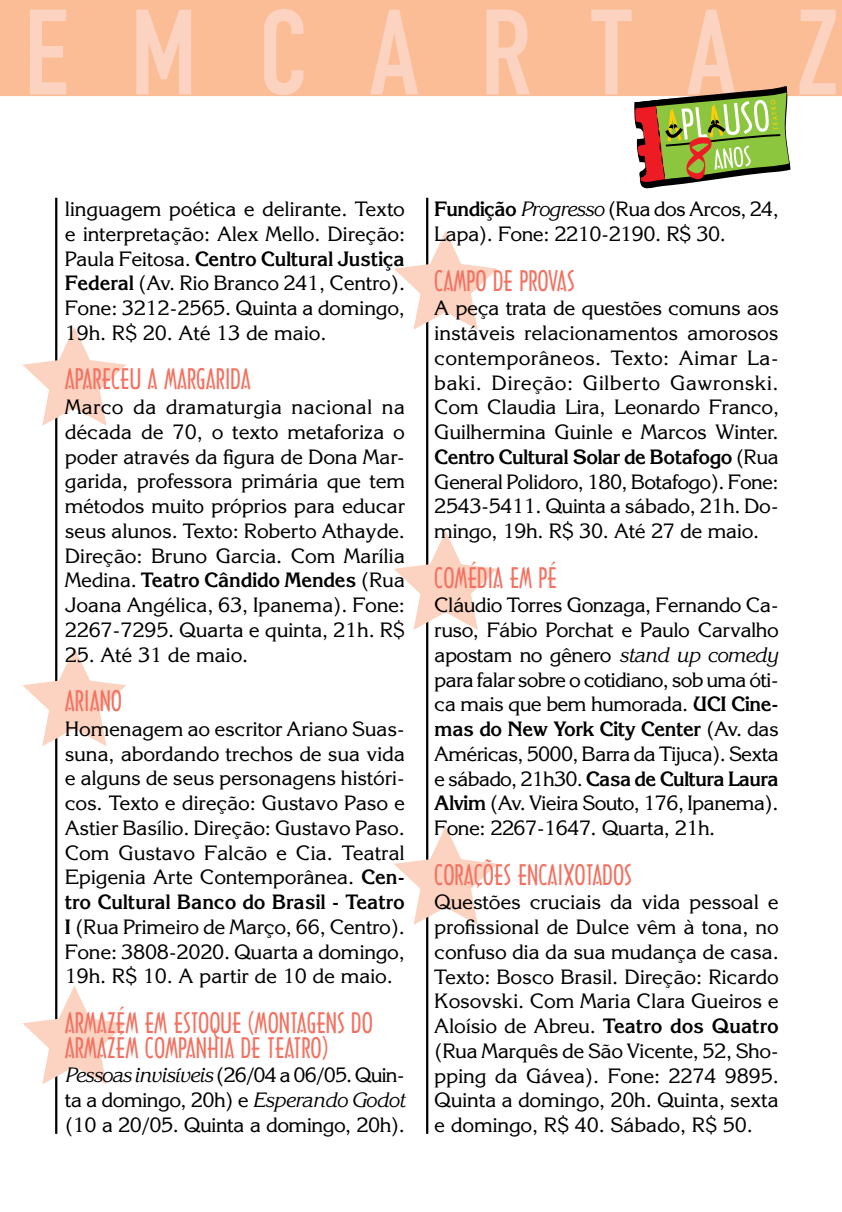
<style>
.page{position:relative;width:842px;height:1212px;background:#fff}
.page>*{position:absolute;margin:0;border:0;box-sizing:border-box;transform-origin:0 0}
.t1{font:119.25px "DIN Engschrift Alternate";letter-spacing:.52em;color:#fcd2c1}
.t2{font:27px "Arquitectura";color:#f37160}
.t3{font:20.25px/24.8px "Korinna";letter-spacing:-.025em;color:#000;text-align:justify}
.s1{font-weight:700}
.s2{font-style:italic}
</style>
<div class="page">
<hr style="left:55px;top:198px;width:2px;height:936px;background:#000">
<hr style="left:426px;top:198px;width:2px;height:936px;background:#000">
<svg style="left:394px;top:230px;width:104px;height:102px"></svg>
<svg style="left:23px;top:327px;width:103px;height:101px"></svg>
<svg style="left:22px;top:647px;width:104px;height:101px"></svg>
<svg style="left:22px;top:985px;width:104px;height:101px"></svg>
<svg style="left:394px;top:531px;width:103px;height:101px"></svg>
<svg style="left:0;top:0;width:842px;height:189px"></svg>
<svg style="left:394px;top:826px;width:103px;height:101px"></svg>
<h1 class="t1" style="left:24px;top:-17px;width:815px">EMCARTAZ</h1>
<p class="t3" style="left:65px;top:196px;width:342px">linguagem poética e delirante. Texto e interpretação: Alex Mello. Direção:<br>Paula Feitosa. <span class="s1">Centro Cultural Justiça Federal</span> (Av. Rio Branco 241, Centro).<br>Fone: 3212-2565. Quinta a domingo, 19h. R$ 20. Até 13 de maio.</p>
<h2 class="t2" style="left:65px;top:362px;width:188px">APARECEU A MARGARIDA</h2>
<p class="t3" style="left:65px;top:394px;width:342px">Marco da dramaturgia nacional na década de 70, o texto metaforiza o poder através da figura de Dona Mar&shy;garida, professora primária que tem métodos muito próprios para educar seus alunos. Texto: Roberto Athayde.<br>Direção: Bruno Garcia. Com Marília Medina. <span class="s1">Teatro Cândido Mendes</span> (Rua Joana Angélica, 63, Ipanema). Fone:<br>2267-7295. Quarta e quinta, 21h. R$</p>
<p class="t3" style="left:65px;top:642px;width:185px">25. Até 31 de maio.</p>
<h2 class="t2" style="left:65px;top:684px;width:59px">ARIANO</h2>
<p class="t3" style="left:65px;top:716px;width:342px">Homenagem ao escritor Ariano Suas&shy;suna, abordando trechos de sua vida e alguns de seus personagens históri&shy;cos. Texto e direção: Gustavo Paso e Astier Basílio. Direção: Gustavo Paso.<br>Com Gustavo Falcão e Cia. Teatral Epigenia Arte Contemporânea. <span class="s1">Cen&shy;tro Cultural Banco do Brasil - Teatro I</span> (Rua Primeiro de Março, 66, Centro).<br>Fone: 3808-2020. Quarta a domingo, 19h. R$ 10. A partir de 10 de maio.</p>
<h2 class="t2" style="left:65px;top:1006px;width:214px">ARMAZÉM EM ESTOQUE (MONTAGENS</h2>
<h2 class="t2" style="left:351px;top:1006px;width:11px">DO</h2>
<h2 class="t2" style="left:65px;top:1031px;width:22px">ARMAZÉM</h2>
<h2 class="t2" style="left:145px;top:1031px;width:21px">COMPANHIA</h2>
<h2 class="t2" style="left:241px;top:1031px;width:45px">DE TEATRO</h2>
<h2 class="t2" style="left:322px;top:1031px;width:8px">)</h2>
<p class="t3" style="left:65px;top:1063px;width:342px;text-align:left"><span class="s2">Pessoas invisíveis</span> (26/04 a 06/05. Quin&shy;ta a domingo, 20h) e <span class="s2">Esperando Godot </span>(10 a 20/05. Quinta a domingo, 20h).</p>
<p class="t3" style="left:434px;top:197px;width:346px"><span class="s1">Fundição</span> <span class="s2">Progresso</span> (Rua dos Arcos, 24,<br>Lapa). Fone: 2210-2190. R$ 30.</p>
<h2 class="t2" style="left:434px;top:264px;width:142px">CAMPO DE PROVAS</h2>
<p class="t3" style="left:434px;top:296px;width:346px">A peça trata de questões comuns aos instáveis relacionamentos amorosos contemporâneos. Texto: Aimar La&shy;baki. Direção: Gilberto Gawronski.<br>Com Claudia Lira, Leonardo Franco, Guilhermina Guinle e Marcos Winter.<br><span class="s1">Centro Cultural Solar de Botafogo</span> (Rua General Polidoro, 180, Botafogo). Fone:<br>2543-5411. Quinta a sábado, 21h. Do&shy;mingo, 19h. R$ 30. Até 27 de maio.</p>
<h2 class="t2" style="left:434px;top:561px;width:124px">COMÉDIA EM PÉ</h2>
<p class="t3" style="left:434px;top:593px;width:346px;text-align:left">Cláudio Torres Gonzaga, Fernando Ca&shy;ruso, Fábio Porchat e Paulo Carvalho apostam no gênero <span class="s2">stand up comedy </span>para falar sobre o cotidiano, sob uma óti&shy;ca mais que bem humorada. <span class="s1">UCI Cine&shy;mas do New York City Center</span> (Av. das Américas, 5000, Barra da Tijuca). Sexta e sábado, 21h30. <span class="s1">Casa de Cultura Laura Alvim</span> (Av. Vieira Souto, 176, Ipanema).<br>Fone: 2267-1647. Quarta, 21h.</p>
<h2 class="t2" style="left:434px;top:858px;width:199px">CORAÇÕES ENCAIXOTADOS</h2>
<p class="t3" style="left:434px;top:890px;width:346px">Questões cruciais da vida pessoal e profissional de Dulce vêm à tona, no confuso dia da sua mudança de casa.<br>Texto: Bosco Brasil. Direção: Ricardo Kosovski. Com Maria Clara Gueiros e Aloísio de Abreu. <span class="s1">Teatro dos Quatro </span>(Rua Marquês de São Vicente, 52, Sho&shy;pping da Gávea). Fone: 2274 9895.<br>Quinta a domingo, 20h. Quinta, sexta e domingo, R$ 40. Sábado, R$ 50.</p>
</div>
